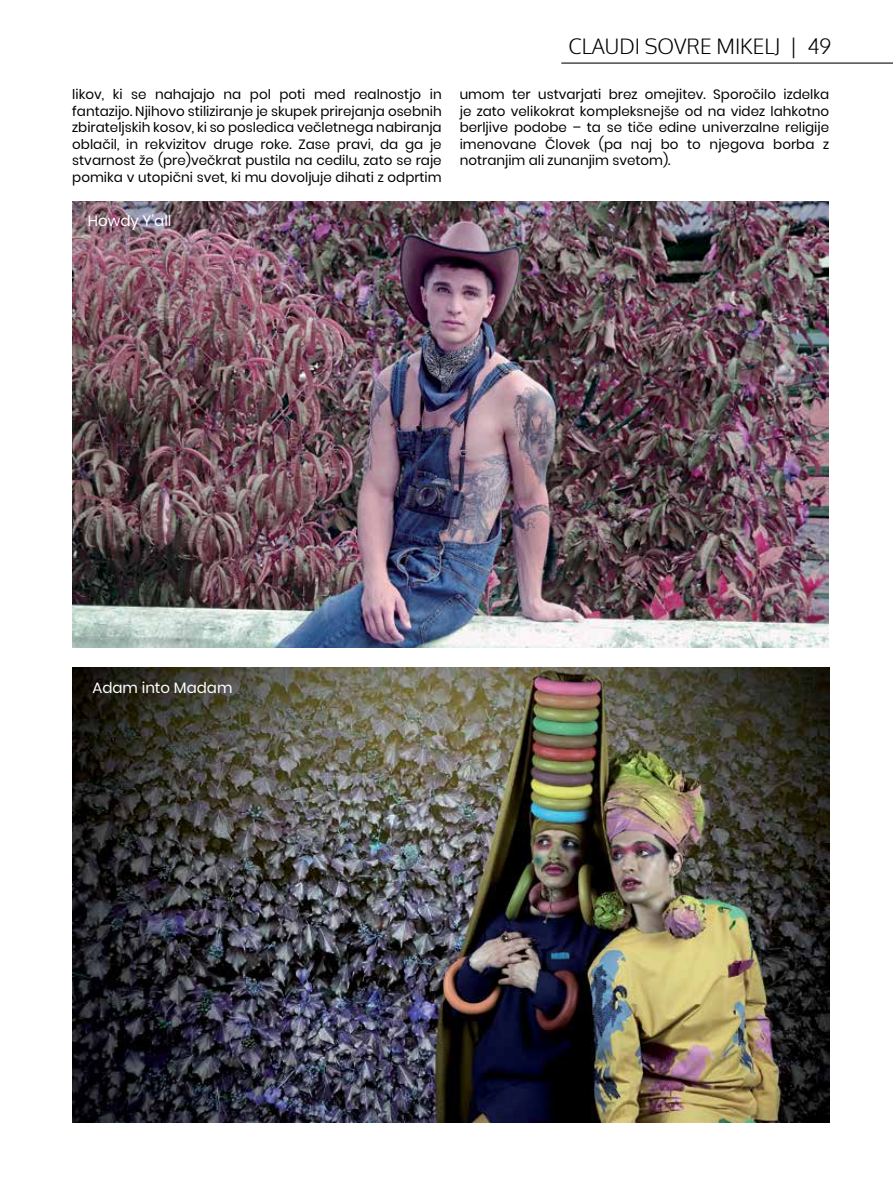
<style>
.page{position:relative;width:893px;height:1191px;background:#fff}
.page>*{position:absolute;margin:0;border:0;box-sizing:border-box;transform-origin:0 0}
.t1{font:300 21px "Oxygen";color:#000}
.t2{font:15px "Poppins";color:#fff}
.t3{font:13.5px/16.5px "Poppins";color:#000;text-align:justify}
</style>
<div class="page">
<hr style="left:561px;top:63px;width:332px;height:1px;background:#000">
<img style="left:72px;top:201px;width:757px;height:447px">
<img style="left:73px;top:668px;width:756px;height:455px">
<h1 class="t1" style="left:568px;top:34px;width:264px">CLAUDI SOVRE MIKELJ | 49</h1>
<p class="t3" style="left:72px;top:86px;width:371px">likov, ki se nahajajo na pol poti med realnostjo in fantazijo. Njihovo stiliziranje je skupek prirejanja osebnih zbirateljskih kosov, ki so posledica večletnega nabiranja oblačil, in rekvizitov druge roke. Zase pravi, da ga je stvarnost že (pre)večkrat pustila na cedilu, zato se raje pomika v utopični svet, ki mu dovoljuje dihati z odprtim</p>
<p class="t3" style="left:460px;top:86px;width:371px">umom ter ustvarjati brez omejitev. Sporočilo izdelka je zato velikokrat kompleksnejše od na videz lahkotno berljive podobe – ta se tiče edine univerzalne religije imenovane Človek (pa naj bo to njegova borba z notranjim ali zunanjim svetom).</p>
<p class="t2" style="left:88px;top:212px;width:85px">Howdy Y’all</p>
<p class="t2" style="left:92px;top:679px;width:141px">Adam into Madam</p>
</div>
